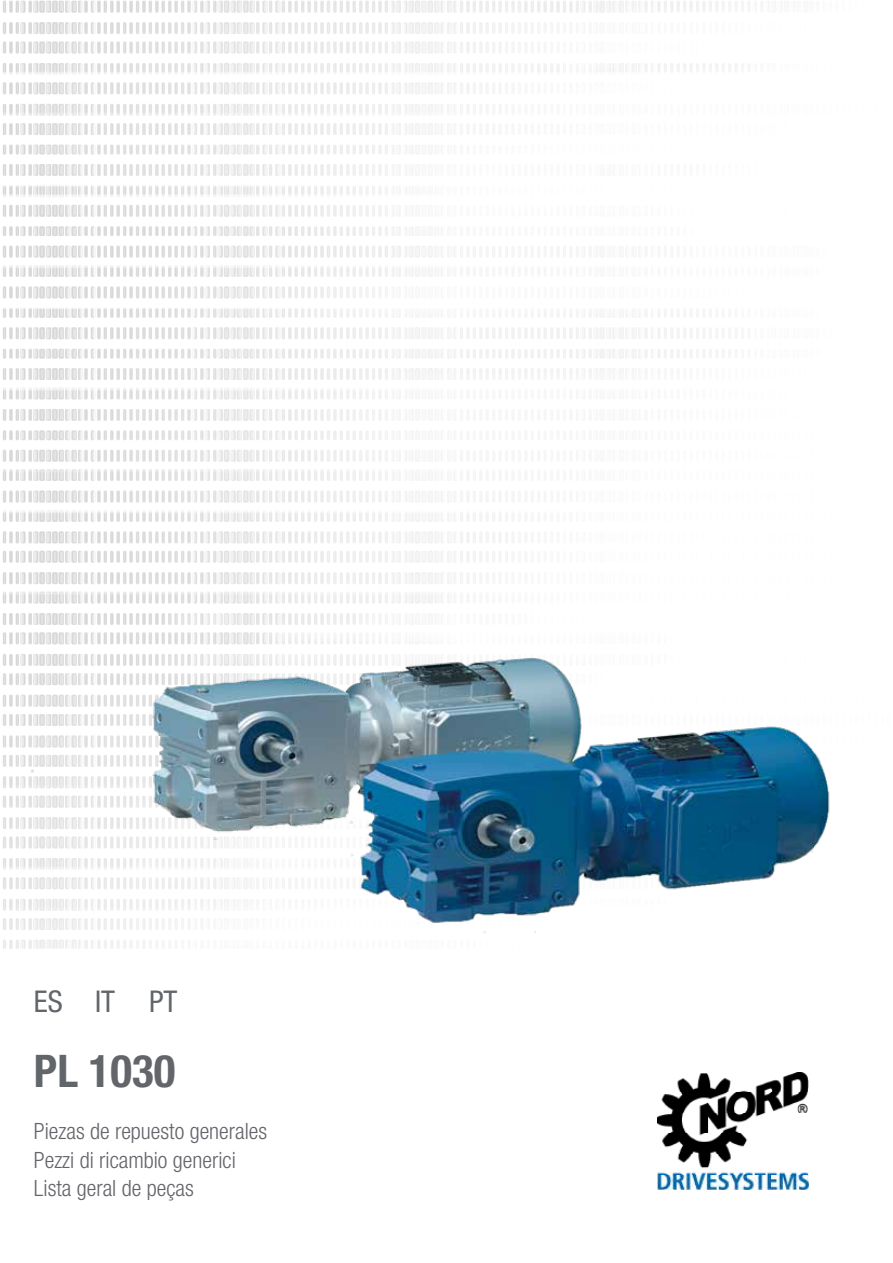
<style>
.page{position:relative;width:893px;height:1263px;background:#fff}
.page>*{position:absolute;margin:0;border:0;box-sizing:border-box;transform-origin:0 0}
.t1{font:700 condensed 45px "Helvetica Neue LT Std";color:#62656a}
.t2{font:condensed 30px "Helvetica Neue LT Std";color:#62656a}
.t3{font:300 condensed 22.5px/28.2px "Helvetica Neue LT Std";color:#63656a}
</style>
<div class="page">
<img style="left:3px;top:0;width:773px;height:357px">
<img style="left:3px;top:357px;width:827px;height:833px">
<img style="left:658px;top:1072px;width:150px;height:118px">
<h2 class="t2" style="left:34px;top:984px;width:145px">ES IT PT</h2>
<h1 class="t1" style="left:34px;top:1044px;width:143px">PL 1030</h1>
<p class="t3" style="left:34px;top:1117px;width:235px">Piezas de repuesto generales<br>Pezzi di ricambio generici<br>Lista geral de peças</p>
</div>
